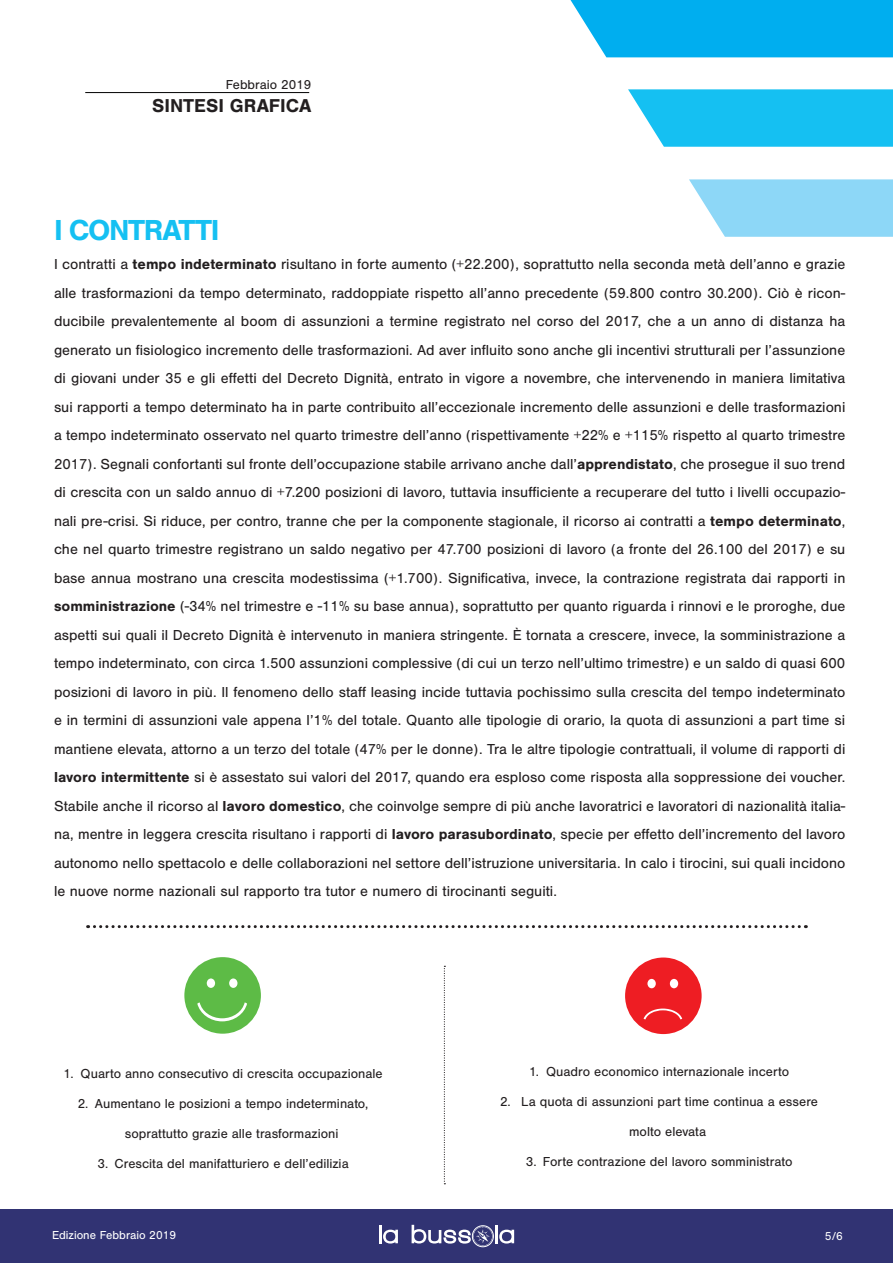
<style>
.page{position:relative;width:893px;height:1263px;background:#fff}
.page>*{position:absolute;margin:0;border:0;box-sizing:border-box;transform-origin:0 0}
.t1{font:700 30px "Nimbus San";letter-spacing:-.045em;color:#15c0f2}
.t2{font:700 19.35px "Nimbus San";color:#231f20}
.t3{font:15px/28.5px "Nimbus San";color:#231f20;text-align:justify}
.t4{font:13.5px "Nimbus San";color:#231f20}
.t5{font:12px "Nimbus San";color:#fff}
.s1{font-weight:700}
</style>
<div class="page">
<div style="left:0;top:1210px;width:893px;height:53px;background:#313373"></div>
<svg style="left:689px;top:179px;width:204px;height:58px;background:#98daf7"></svg>
<svg style="left:570px;top:0;width:323px;height:147px"></svg>
<svg style="left:379px;top:1225px;width:19px;height:18px"></svg>
<svg style="left:412px;top:1225px;width:102px;height:22px"></svg>
<hr style="left:85px;top:92px;width:224px;height:1px;background:#000">
<svg style="left:184px;top:957px;width:77px;height:77px"></svg>
<svg style="left:625px;top:957px;width:77px;height:77px"></svg>
<svg style="left:88px;top:925px;width:711px;height:3px"></svg>
<svg style="left:444px;top:966px;width:1px;height:218px"></svg>
<p class="t4" style="left:226px;top:77px;width:87px">Febbraio 2019</p>
<p class="t2" style="left:152px;top:94px;width:161px">SINTESI GRAFICA</p>
<p class="t1" style="left:54px;top:213px;width:167px">I CONTRATTI</p>
<p class="t3" style="left:54px;top:250px;width:793px">I contratti a <span class="s1">tempo indeterminato</span> risultano in forte aumento (+22.200), soprattutto nella seconda metà dell’anno e grazie alle trasformazioni da tempo determinato, raddoppiate rispetto all’anno precedente (59.800 contro 30.200). Ciò è ricon&shy;ducibile prevalentemente al boom di assunzioni a termine registrato nel corso del 2017, che a un anno di distanza ha generato un fisiologico incremento delle trasformazioni. Ad aver influito sono anche gli incentivi strutturali per l’assunzione di giovani under 35 e gli effetti del Decreto Dignità, entrato in vigore a novembre, che intervenendo in maniera limitativa sui rapporti a tempo determinato ha in parte contribuito all’eccezionale incremento delle assunzioni e delle trasformazioni a tempo indeterminato osservato nel quarto trimestre dell’anno (rispettivamente +22% e +115% rispetto al quarto trimestre 2017). Segnali confortanti sul fronte dell’occupazione stabile arrivano anche dall’<span class="s1">apprendistato</span>, che prosegue il suo trend di crescita con un saldo annuo di +7.200 posizioni di lavoro, tuttavia insufficiente a recuperare del tutto i livelli occupazio&shy;nali pre-crisi. Si riduce, per contro, tranne che per la componente stagionale, il ricorso ai contratti a <span class="s1">tempo determinato</span>, che nel quarto trimestre registrano un saldo negativo per 47.700 posizioni di lavoro (a fronte del 26.100 del 2017) e su base annua mostrano una crescita modestissima (+1.700). Significativa, invece, la contrazione registrata dai rapporti in <span class="s1">somministrazione</span> (-34% nel trimestre e -11% su base annua), soprattutto per quanto riguarda i rinnovi e le proroghe, due aspetti sui quali il Decreto Dignità è intervenuto in maniera stringente. È tornata a crescere, invece, la somministrazione a tempo indeterminato, con circa 1.500 assunzioni complessive (di cui un terzo nell’ultimo trimestre) e un saldo di quasi 600 posizioni di lavoro in più. Il fenomeno dello staff leasing incide tuttavia pochissimo sulla crescita del tempo indeterminato e in termini di assunzioni vale appena l’1% del totale. Quanto alle tipologie di orario, la quota di assunzioni a part time si mantiene elevata, attorno a un terzo del totale (47% per le donne). Tra le altre tipologie contrattuali, il volume di rapporti di <span class="s1">lavoro intermittente</span> si è assestato sui valori del 2017, quando era esploso come risposta alla soppressione dei voucher.<br>Stabile anche il ricorso al <span class="s1">lavoro domestico</span>, che coinvolge sempre di più anche lavoratrici e lavoratori di nazionalità italia&shy;na, mentre in leggera crescita risultano i rapporti di <span class="s1">lavoro parasubordinato</span>, specie per effetto dell’incremento del lavoro autonomo nello spettacolo e delle collaborazioni nel settore dell’istruzione universitaria. In calo i tirocini, sui quali incidono le nuove norme nazionali sul rapporto tra tutor e numero di tirocinanti seguiti.</p>
<p class="t4" style="left:64px;top:1066px;width:321px">1. Quarto anno consecutivo di crescita occupazionale</p>
<p class="t4" style="left:78px;top:1096px;width:292px">2. Aumentano le posizioni a tempo indeterminato,</p>
<p class="t4" style="left:125px;top:1126px;width:215px">soprattutto grazie alle trasformazioni</p>
<p class="t4" style="left:98px;top:1156px;width:253px">3. Crescita del manifatturiero e dell’edilizia</p>
<p class="t4" style="left:529px;top:1064px;width:261px">1. Quadro economico internazionale incerto</p>
<p class="t4" style="left:500px;top:1094px;width:319px">2. La quota di assunzioni part time continua a essere</p>
<p class="t4" style="left:629px;top:1124px;width:78px">molto elevata</p>
<p class="t4" style="left:526px;top:1154px;width:268px">3. Forte contrazione del lavoro somministrato</p>
<p class="t5" style="left:52px;top:1228px;width:126px">Edizione Febbraio 2019</p>
<p class="t5" style="left:825px;top:1229px;width:19px">5/6</p>
</div>
